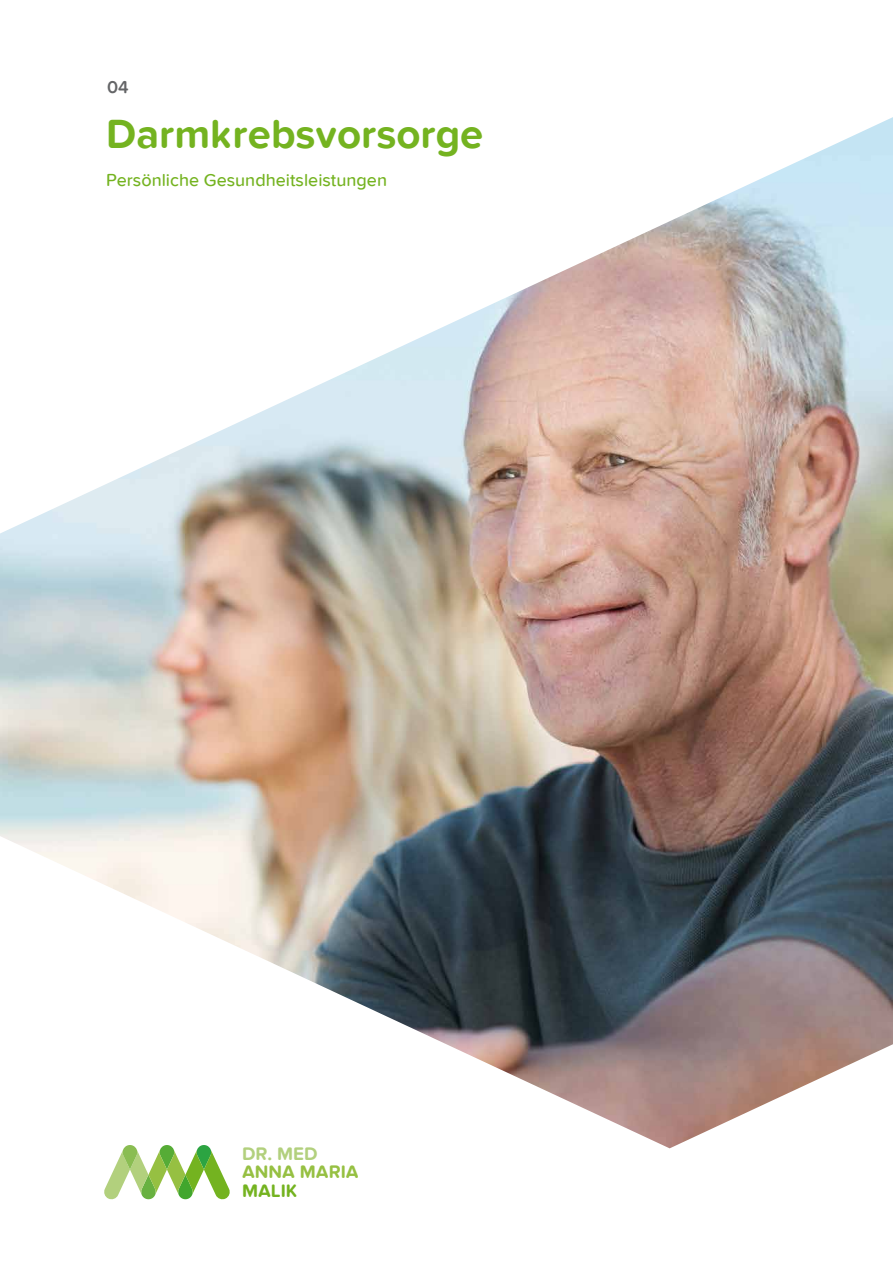
<style>
.page{position:relative;width:893px;height:1263px;background:#fff}
.page>*{position:absolute;margin:0;border:0;box-sizing:border-box;transform-origin:0 0}
.t1{font:700 42px "Proxima Nova Soft";color:#74b320}
.t2{font:700 18.75px "Proxima Nova Soft";color:#96c042}
.t3{font:700 18.75px "Proxima Nova Soft";color:#b2d07d}
.t4{font:700 18.75px "Proxima Nova Soft";color:#74b320}
.t5{font:500 18px "Proxima Nova Soft";color:#74b320}
.t6{font:600 18px "Proxima Nova Soft";color:#646567}
</style>
<div class="page">
<img style="left:0;top:117px;width:893px;height:1031px">
<svg style="left:103px;top:1145px;width:128px;height:55px"></svg>
<p class="t6" style="left:107px;top:76px;width:23px">04</p>
<h1 class="t1" style="left:106px;top:110px;width:379px">Darmkrebsvorsorge</h1>
<p class="t5" style="left:106px;top:169px;width:282px">Persönliche Gesundheitsleistungen</p>
<p class="t3" style="left:242px;top:1142px;width:77px">DR. MED</p>
<p class="t2" style="left:242px;top:1161px;width:118px">ANNA MARIA</p>
<p class="t4" style="left:242px;top:1180px;width:57px">MALIK</p>
</div>
